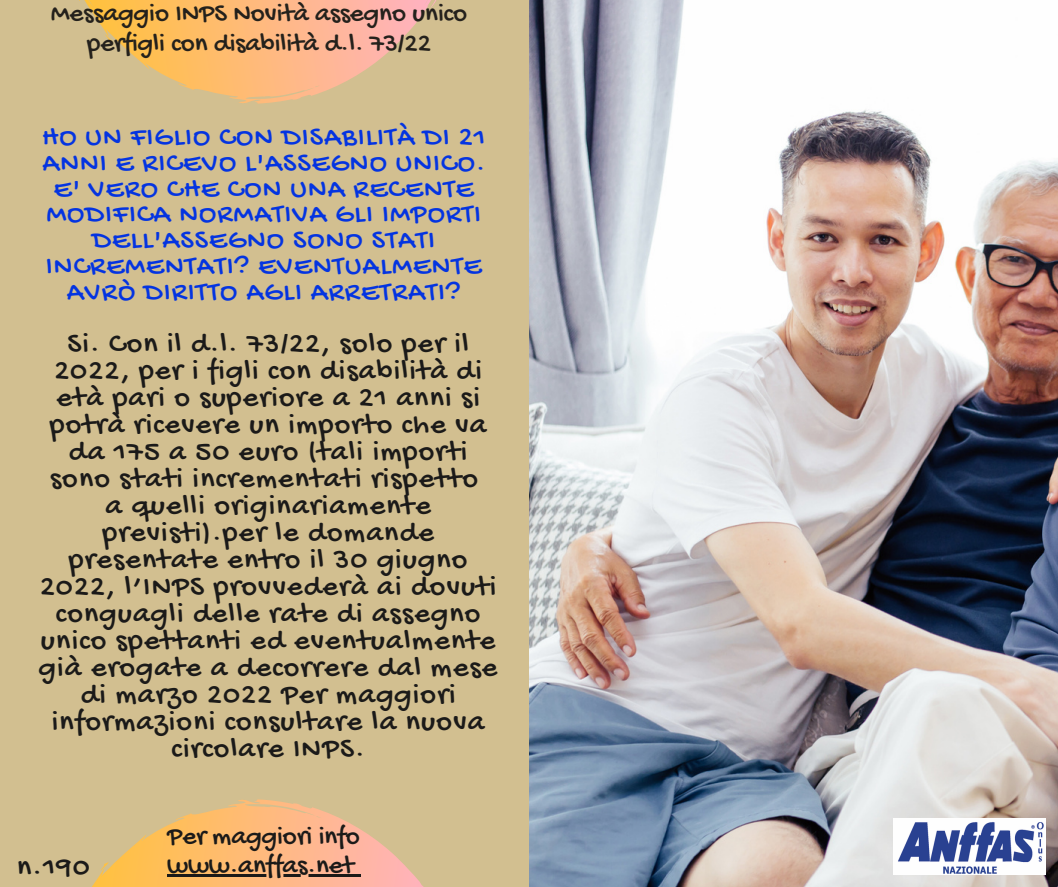
<style>
.page{position:relative;width:1058px;height:887px;background:#fff}
.page>*{position:absolute;margin:0;border:0;box-sizing:border-box;transform-origin:0 0}
.t1{font:30px/27px "Gochi Hand";letter-spacing:.04em;color:#1b1a19;text-align:center}
.t2{font:28.5px/25.8px "Gochi Hand";letter-spacing:.04em;color:#0434e1;text-align:center}
.t3{font:27px/29.2px "Gochi Hand";color:#24211c;text-align:center}
.t4{font:27px "Gochi Hand";color:#1b1a19}
</style>
<div class="page">
<div style="left:0;top:0;width:1058px;height:886px;background:#d2bf90"></div>
<svg style="left:92px;top:799px;width:330px;height:87px"></svg>
<svg style="left:79px;top:0;width:357px;height:104px"></svg>
<img style="left:529px;top:0;width:529px;height:886px">
<img style="left:893px;top:818px;width:152px;height:56px">
<hr style="left:167px;top:874px;width:187px;height:2px;background:#1b1a19">
<svg style="left:354px;top:874px;width:6px;height:2px"></svg>
<p class="t3" style="left:51px;top:1px;width:417px">Messaggio INPS Novità assegno unico perfigli con disabilità d.l. 73/22</p>
<p class="t2" style="left:42px;top:126px;width:445px">HO UN FIGLIO CON DISABILITÀ DI 21<br>ANNI E RICEVO L'ASSEGNO UNICO.<br>E' VERO CHE CON UNA RECENTE<br>MODIFICA NORMATIVA GLI IMPORTI<br>DELL'ASSEGNO SONO STATI<br>INCREMENTATI? EVENTUALMENTE<br>AVRÒ DIRITTO AGLI ARRETRATI?</p>
<p class="t1" style="left:39px;top:332px;width:460px">Si. Con il d.l. 73/22, solo per il<br>2022, per i figli con disabilità di età pari o superiore a 21 anni si potrà ricevere un importo che va da 175 a 50 euro (tali importi sono stati incrementati rispetto<br>a quelli originariamente previsti).per le domande presentate entro il 30 giugno<br>2022, l’INPS provvederà ai dovuti conguagli delle rate di assegno unico spettanti ed eventualmente già erogate a decorrere dal mese di marzo 2022 Per maggiori informazioni consultare la nuova circolare INPS.</p>
<p class="t4" style="left:167px;top:822px;width:194px">Per maggiori info</p>
<p class="t1" style="left:17px;top:855px;width:74px">n.190</p>
<p class="t4" style="left:167px;top:851px;width:188px">www.anffas.net</p>
</div>
